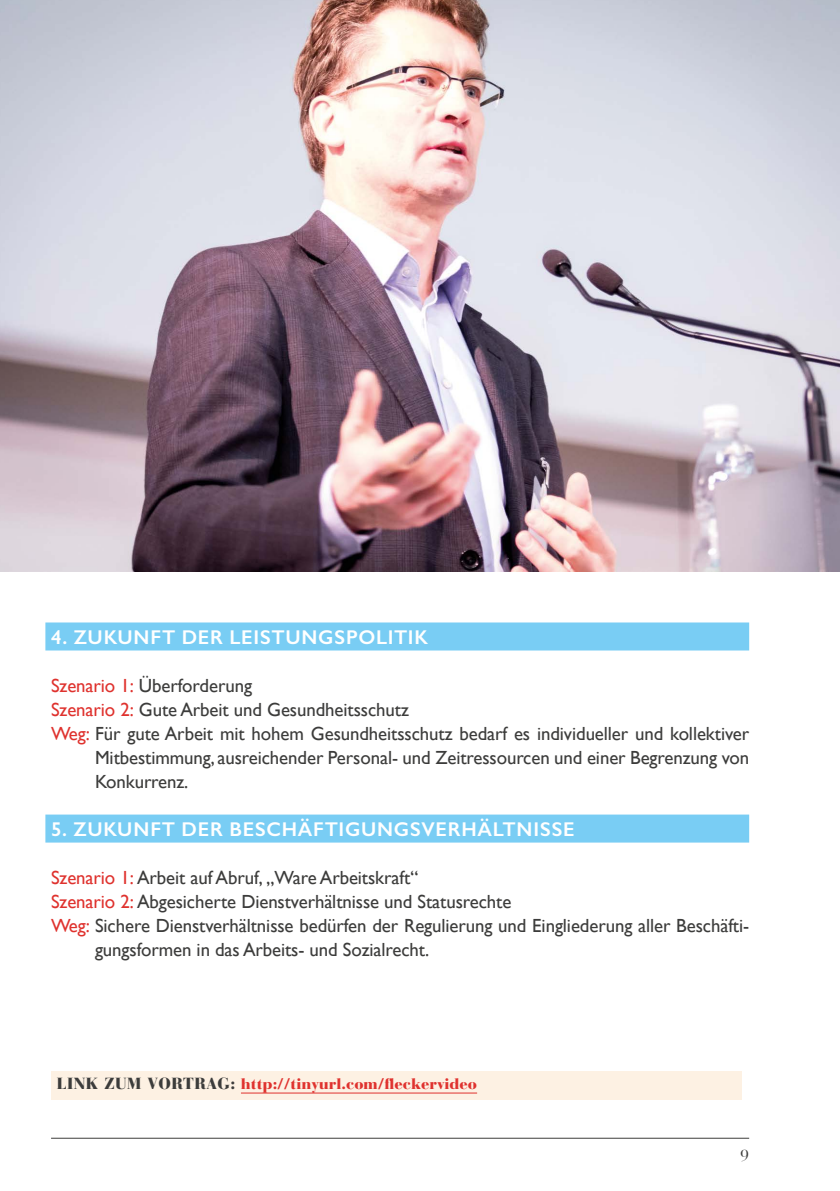
<style>
.page{position:relative;width:840px;height:1191px;background:#fff}
.page>*{position:absolute;margin:0;border:0;box-sizing:border-box;transform-origin:0 0}
.t1{font:600 20px "Gill Sans";letter-spacing:.04em;color:#fff}
.t2{font:19px "Gill Sans";letter-spacing:-.005em;color:#3c3c3b}
.t3{font:16px "Bauer Bodoni Std";color:#3c3c3b}
.t4{font:900 15px "Bauer Bodoni Std";color:#df322e}
.s1{color:#df322e}
.s2{font-size:16px;color:#3c3c3b}
</style>
<div class="page">
<hr style="left:51px;top:1137px;width:697px;height:1px;background:#3c3c3b">
<div style="left:45px;top:622px;width:703px;height:28px;background:#79cdf4"></div>
<div style="left:45px;top:814px;width:703px;height:28px;background:#79cdf4"></div>
<div style="left:51px;top:1071px;width:689px;height:28px;background:#fdf1e3"></div>
<hr style="left:241px;top:1092px;width:236px;height:1px;background:#df322e">
<img style="left:0;top:0;width:839px;height:571px">
<p class="t1" style="left:51px;top:625px;width:378px">4. ZUKUNFT DER LEISTUNGSPOLITIK</p>
<p class="t2" style="left:51px;top:674px;width:202px"><span class="s1">Szenario 1:</span> Überforderung</p>
<p class="t2" style="left:51px;top:698px;width:359px"><span class="s1">Szenario 2:</span> Gute Arbeit und Gesundheitsschutz</p>
<p class="t2" style="left:51px;top:722px;width:699px"><span class="s1">Weg:</span> Für gute Arbeit mit hohem Gesundheitsschutz bedarf es individueller und kollektiver</p>
<p class="t2" style="left:95px;top:746px;width:655px">Mitbestimmung, ausreichender Personal- und Zeitressourcen und einer Begrenzung von</p>
<p class="t2" style="left:95px;top:770px;width:95px">Konkurrenz.</p>
<p class="t1" style="left:51px;top:817px;width:525px">5. ZUKUNFT DER BESCHÄFTIGUNGSVERHÄLTNISSE</p>
<p class="t2" style="left:51px;top:866px;width:368px"><span class="s1">Szenario 1:</span> Arbeit auf Abruf, „Ware Arbeitskraft“</p>
<p class="t2" style="left:51px;top:890px;width:461px"><span class="s1">Szenario 2:</span> Abgesicherte Dienstverhältnisse und Statusrechte</p>
<p class="t2" style="left:51px;top:914px;width:699px"><span class="s1">Weg:</span> Sichere Dienstverhältnisse bedürfen der Regulierung und Eingliederung aller Beschäfti-</p>
<p class="t2" style="left:95px;top:938px;width:335px">gungsformen in das Arbeits- und Sozialrecht.</p>
<p class="t4" style="left:57px;top:1074px;width:421px"><span class="s2">LINK ZUM VORTRAG:</span> http://tinyurl.com/fleckervideo</p>
<p class="t3" style="left:739px;top:1146px;width:10px">9</p>
</div>
